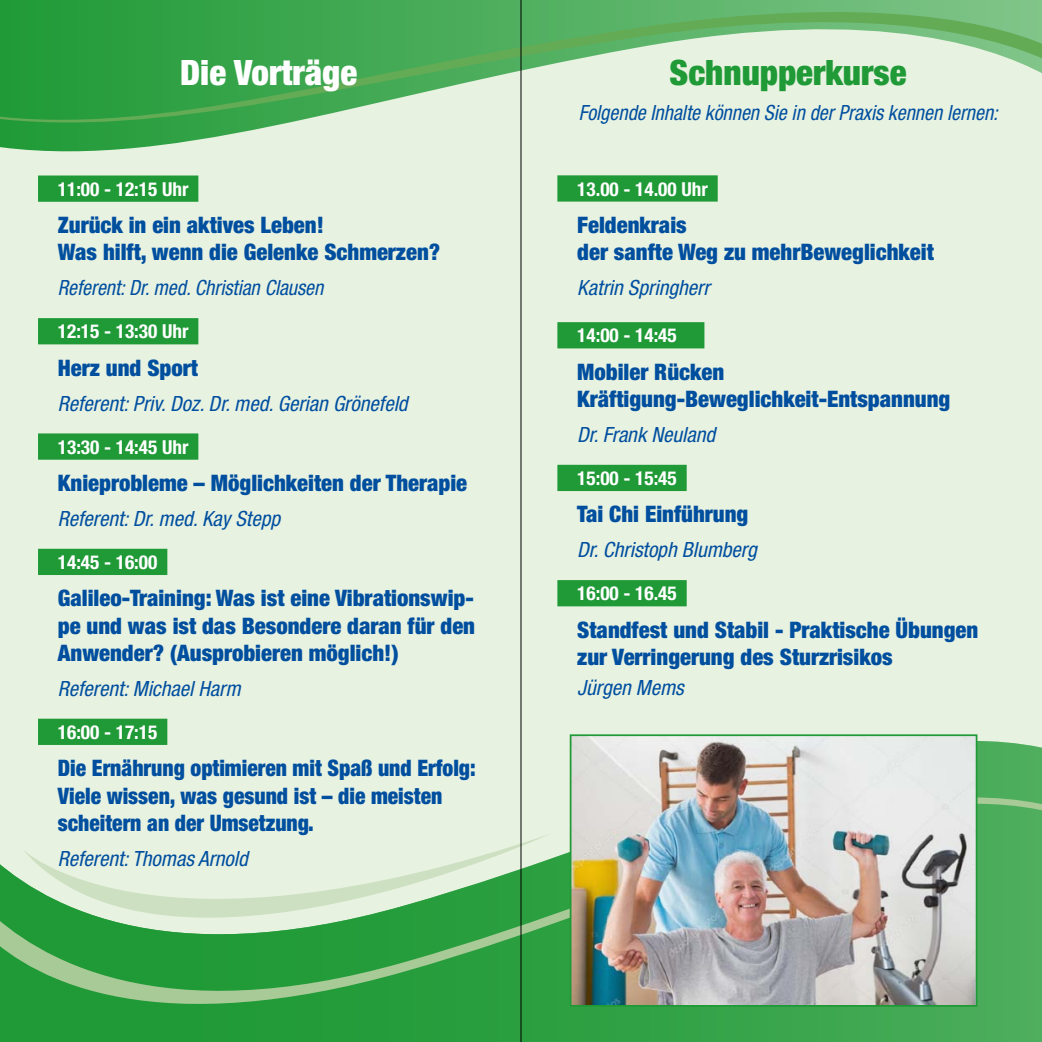
<style>
.page{position:relative;width:1042px;height:1042px;background:#e8f2e1}
.page>*{position:absolute;margin:0;border:0;box-sizing:border-box;transform-origin:0 0}
.t1{font:900 condensed 35px "Helvetica Neue LT Std";color:#1f9a36}
.t2{font:900 condensed 35px "Helvetica Neue LT Std";color:#fff}
.t3{font:900 condensed 22.75px/27.3px "Helvetica Neue LT Std";color:#004f9f}
.t4{font:900 condensed 22.75px/27.3px "Helvetica Neue LT Std";color:#004f9f;scale:.95 1}
.t5{font:italic condensed 21px "Helvetica Neue LT Std";color:#004f9f}
.t6{font:italic condensed 21px "Helvetica Neue LT Std";color:#004f9f;scale:.95 1}
.t7{font:700 condensed 19.25px "Helvetica Neue LT Std";color:#fff}
</style>
<div class="page">
<svg style="left:0;top:739px;width:1042px;height:303px"></svg>
<svg style="left:0;top:762px;width:1042px;height:279px"></svg>
<svg style="left:0;top:141px;width:522px;height:12px"></svg>
<svg style="left:0;top:0;width:1042px;height:141px"></svg>
<div style="left:38px;top:175px;width:160px;height:27px;background:#1f9a36"></div>
<div style="left:38px;top:318px;width:160px;height:26px;background:#1f9a36"></div>
<div style="left:38px;top:433px;width:160px;height:27px;background:#1f9a36"></div>
<div style="left:38px;top:549px;width:129px;height:26px;background:#1f9a36"></div>
<div style="left:38px;top:719px;width:129px;height:26px;background:#1f9a36"></div>
<div style="left:557px;top:175px;width:161px;height:27px;background:#1f9a36"></div>
<div style="left:557px;top:322px;width:147px;height:26px;background:#1f9a36"></div>
<div style="left:557px;top:465px;width:130px;height:26px;background:#1f9a36"></div>
<div style="left:557px;top:580px;width:130px;height:26px;background:#1f9a36"></div>
<img style="left:573px;top:737px;width:401px;height:267px">
<div style="left:570px;top:734px;width:407px;height:273px;border:2px solid #1f9a36"></div>
<hr style="left:520px;top:0;width:1px;height:1042px;background:#000">
<h1 class="t2" style="left:180px;top:50px;width:179px">Die Vorträge</h1>
<p class="t7" style="left:58px;top:177px;width:132px">11:00 - 12:15 Uhr</p>
<p class="t3" style="left:58px;top:211px;width:384px">Zurück in ein aktives Leben!<br>Was hilft, wenn die Gelenke Schmerzen?</p>
<p class="t6" style="left:58px;top:276px;width:281px">Referent: Dr. med. Christian Clausen</p>
<p class="t7" style="left:58px;top:320px;width:132px">12:15 - 13:30 Uhr</p>
<p class="t3" style="left:58px;top:353px;width:142px">Herz und Sport</p>
<p class="t5" style="left:58px;top:391px;width:351px">Referent: Priv. Doz. Dr. med. Gerian Grönefeld</p>
<p class="t7" style="left:58px;top:435px;width:132px">13:30 - 14:45 Uhr</p>
<p class="t3" style="left:58px;top:469px;width:411px">Knieprobleme – Möglichkeiten der Therapie</p>
<p class="t5" style="left:58px;top:506px;width:224px">Referent: Dr. med. Kay Stepp</p>
<p class="t7" style="left:58px;top:550px;width:101px">14:45 - 16:00</p>
<p class="t3" style="left:58px;top:584px;width:419px;text-align:justify">Galileo-Training: Was ist eine Vibrationswip&shy;pe und was ist das Besondere daran für den Anwender? (Ausprobieren möglich!)</p>
<p class="t5" style="left:58px;top:676px;width:184px">Referent: Michael Harm</p>
<p class="t7" style="left:58px;top:720px;width:101px">16:00 - 17:15</p>
<p class="t4" style="left:58px;top:754px;width:441px">Die Ernährung optimieren mit Spaß und Erfolg:<br>Viele wissen, was gesund ist – die meisten scheitern an der Umsetzung.</p>
<p class="t5" style="left:58px;top:846px;width:192px">Referent: Thomas Arnold</p>
<h1 class="t1" style="left:669px;top:50px;width:238px">Schnupperkurse</h1>
<p class="t6" style="left:579px;top:100px;width:443px">Folgende Inhalte können Sie in der Praxis kennen lernen:</p>
<p class="t7" style="left:577px;top:177px;width:132px">13.00 - 14.00 Uhr</p>
<p class="t3" style="left:577px;top:211px;width:358px">Feldenkrais<br>der sanfte Weg zu mehrBeweglichkeit</p>
<p class="t5" style="left:577px;top:276px;width:134px">Katrin Springherr</p>
<p class="t7" style="left:577px;top:324px;width:101px">14:00 - 14:45</p>
<p class="t3" style="left:577px;top:358px;width:375px">Mobiler Rücken<br>Kräftigung-Beweglichkeit-Entspannung</p>
<p class="t5" style="left:577px;top:422px;width:139px">Dr. Frank Neuland</p>
<p class="t7" style="left:577px;top:466px;width:101px">15:00 - 15:45</p>
<p class="t3" style="left:577px;top:500px;width:173px">Tai Chi Einführung</p>
<p class="t5" style="left:577px;top:538px;width:181px">Dr. Christoph Blumberg</p>
<p class="t7" style="left:577px;top:582px;width:101px">16:00 - 16.45</p>
<p class="t3" style="left:577px;top:615px;width:402px">Standfest und Stabil - Praktische Übungen zur Verringerung des Sturzrisikos</p>
<p class="t5" style="left:577px;top:676px;width:108px">Jürgen Mems</p>
</div>
